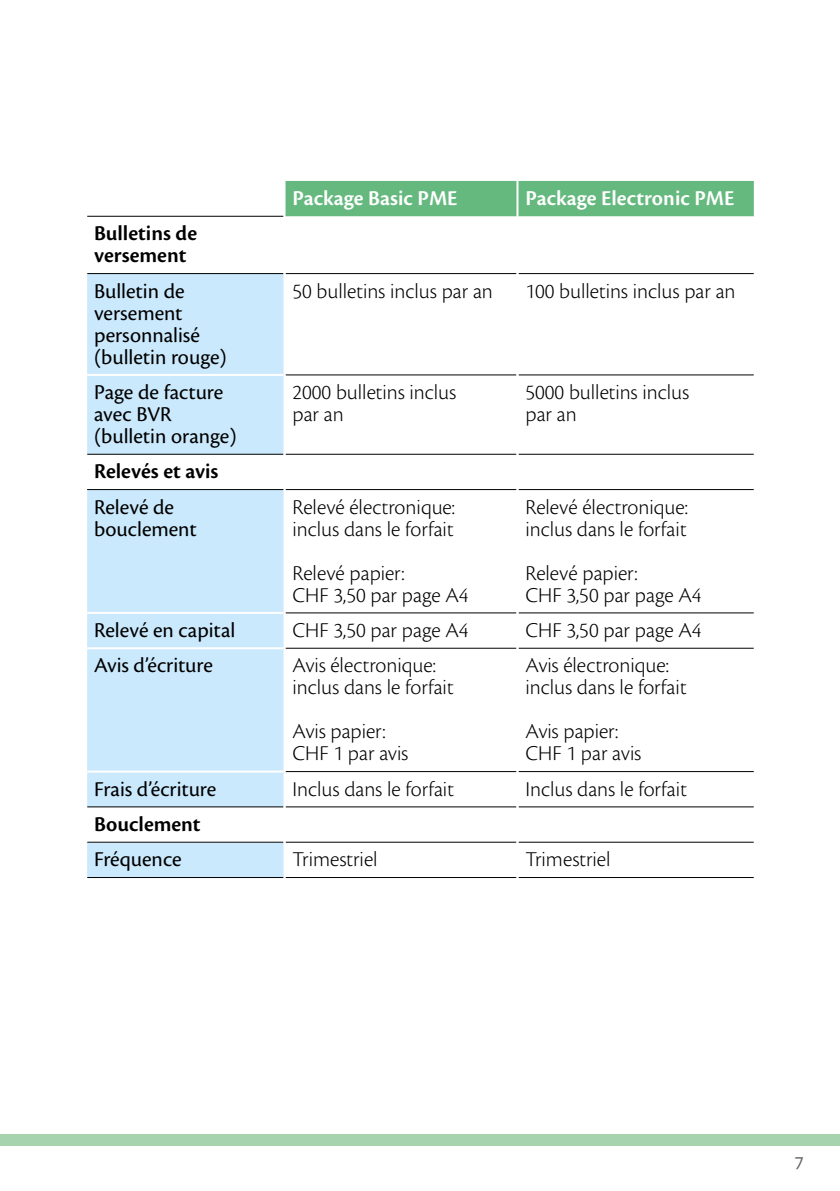
<style>
.page{position:relative;width:840px;height:1191px;background:#fff}
.page>*{position:absolute;margin:0;border:0;box-sizing:border-box;transform-origin:0 0}
.t1{font:300 22px/22px "Cronos Pro";color:#000}
.t2{font:22px/22px "Cronos Pro";color:#000}
.t3{font:600 22px/22px "Cronos Pro";color:#000}
.t4{font:600 22px "Cronos Pro";color:#fff}
.t5{font:20px "Cronos Pro";color:#646363}
</style>
<div class="page">
<div style="left:0;top:1134px;width:839px;height:11px;background:#a8d3af"></div>
<svg style="left:87px;top:215px;width:666px;height:239px"></svg>
<div style="left:285px;top:181px;width:468px;height:35px;background:#65b97e"></div>
<svg style="left:87px;top:274px;width:196px;height:603px;fill:#cbe9fc"></svg>
<div style="left:86px;top:807px;width:198px;height:35px;background:#fff"></div>
<hr style="left:285px;top:842px;width:231px;height:1px;background:#000">
<hr style="left:518px;top:842px;width:235px;height:1px;background:#000">
<hr style="left:285px;top:771px;width:231px;height:1px;background:#000">
<hr style="left:285px;top:877px;width:231px;height:1px;background:#000">
<hr style="left:518px;top:771px;width:235px;height:1px;background:#000">
<hr style="left:518px;top:877px;width:235px;height:1px;background:#000">
<hr style="left:285px;top:806px;width:231px;height:1px;background:#000">
<hr style="left:518px;top:806px;width:235px;height:1px;background:#000">
<hr style="left:87px;top:806px;width:196px;height:1px;background:#000">
<hr style="left:87px;top:216px;width:196px;height:1px;background:#000">
<hr style="left:87px;top:273px;width:196px;height:1px;background:#000">
<hr style="left:87px;top:454px;width:196px;height:1px;background:#000">
<hr style="left:87px;top:877px;width:196px;height:1px;background:#000">
<hr style="left:87px;top:842px;width:196px;height:1px;background:#000">
<hr style="left:285px;top:273px;width:231px;height:1px;background:#000">
<hr style="left:518px;top:273px;width:235px;height:1px;background:#000">
<hr style="left:285px;top:374px;width:231px;height:1px;background:#000">
<hr style="left:518px;top:374px;width:235px;height:1px;background:#000">
<hr style="left:285px;top:454px;width:231px;height:1px;background:#000">
<hr style="left:518px;top:454px;width:235px;height:1px;background:#000">
<hr style="left:285px;top:489px;width:231px;height:1px;background:#000">
<hr style="left:518px;top:489px;width:235px;height:1px;background:#000">
<hr style="left:285px;top:612px;width:231px;height:1px;background:#000">
<hr style="left:518px;top:612px;width:235px;height:1px;background:#000">
<hr style="left:285px;top:648px;width:231px;height:1px;background:#000">
<hr style="left:518px;top:648px;width:235px;height:1px;background:#000">
<hr style="left:283px;top:181px;width:2px;height:35px;background:#fff">
<hr style="left:516px;top:181px;width:2px;height:35px;background:#fff">
<hr style="left:283px;top:216px;width:2px;height:57px;background:#fff">
<hr style="left:516px;top:216px;width:2px;height:57px;background:#fff">
<hr style="left:283px;top:273px;width:2px;height:102px;background:#fff">
<hr style="left:516px;top:273px;width:2px;height:102px;background:#fff">
<hr style="left:283px;top:375px;width:2px;height:79px;background:#fff">
<hr style="left:516px;top:375px;width:2px;height:79px;background:#fff">
<hr style="left:87px;top:374px;width:196px;height:2px;background:#fff">
<hr style="left:87px;top:647px;width:196px;height:2px;background:#fff">
<hr style="left:87px;top:770px;width:196px;height:2px;background:#fff">
<hr style="left:87px;top:489px;width:196px;height:1px;background:#000">
<hr style="left:87px;top:612px;width:196px;height:2px;background:#fff">
<p class="t4" style="left:292px;top:185px;width:166px">Package Basic PME</p>
<p class="t4" style="left:525px;top:185px;width:210px">Package Electronic PME</p>
<p class="t3" style="left:94px;top:223px;width:104px">Bulletins de versement</p>
<p class="t2" style="left:94px;top:280px;width:134px">Bulletin de versement personnalisé (bulletin rouge)</p>
<p class="t1" style="left:292px;top:280px;width:202px">50 bulletins inclus par an</p>
<p class="t1" style="left:525px;top:280px;width:211px">100 bulletins inclus par an</p>
<p class="t2" style="left:94px;top:381px;width:144px">Page de facture avec BVR (bulletin orange)</p>
<p class="t1" style="left:292px;top:381px;width:165px">2000 bulletins inclus par an</p>
<p class="t1" style="left:525px;top:381px;width:165px">5000 bulletins inclus par an</p>
<p class="t3" style="left:94px;top:461px;width:126px">Relevés et avis</p>
<p class="t2" style="left:94px;top:496px;width:104px">Relevé de bouclement</p>
<p class="t1" style="left:292px;top:495px;width:164px">Relevé électronique: inclus dans le forfait</p>
<p class="t1" style="left:292px;top:561px;width:178px">Relevé papier:<br>CHF 3,50 par page A4</p>
<p class="t1" style="left:525px;top:495px;width:164px">Relevé électronique: inclus dans le forfait</p>
<p class="t1" style="left:525px;top:561px;width:178px">Relevé papier:<br>CHF 3,50 par page A4</p>
<p class="t2" style="left:94px;top:619px;width:143px">Relevé en capital</p>
<p class="t1" style="left:292px;top:619px;width:178px">CHF 3,50 par page A4</p>
<p class="t1" style="left:525px;top:619px;width:178px">CHF 3,50 par page A4</p>
<p class="t2" style="left:94px;top:654px;width:120px">Avis d’écriture</p>
<p class="t1" style="left:292px;top:654px;width:163px">Avis électronique: inclus dans le forfait</p>
<p class="t1" style="left:292px;top:720px;width:117px">Avis papier:<br>CHF 1 par avis</p>
<p class="t1" style="left:525px;top:654px;width:163px">Avis électronique: inclus dans le forfait</p>
<p class="t1" style="left:525px;top:720px;width:117px">Avis papier:<br>CHF 1 par avis</p>
<p class="t2" style="left:94px;top:778px;width:124px">Frais d’écriture</p>
<p class="t1" style="left:292px;top:777px;width:163px">Inclus dans le forfait</p>
<p class="t1" style="left:525px;top:777px;width:163px">Inclus dans le forfait</p>
<p class="t3" style="left:94px;top:813px;width:108px">Bouclement</p>
<p class="t2" style="left:94px;top:848px;width:89px">Fréquence</p>
<p class="t1" style="left:292px;top:848px;width:86px">Trimestriel</p>
<p class="t1" style="left:525px;top:848px;width:86px">Trimestriel</p>
<p class="t5" style="left:794px;top:1151px;width:11px">7</p>
</div>
